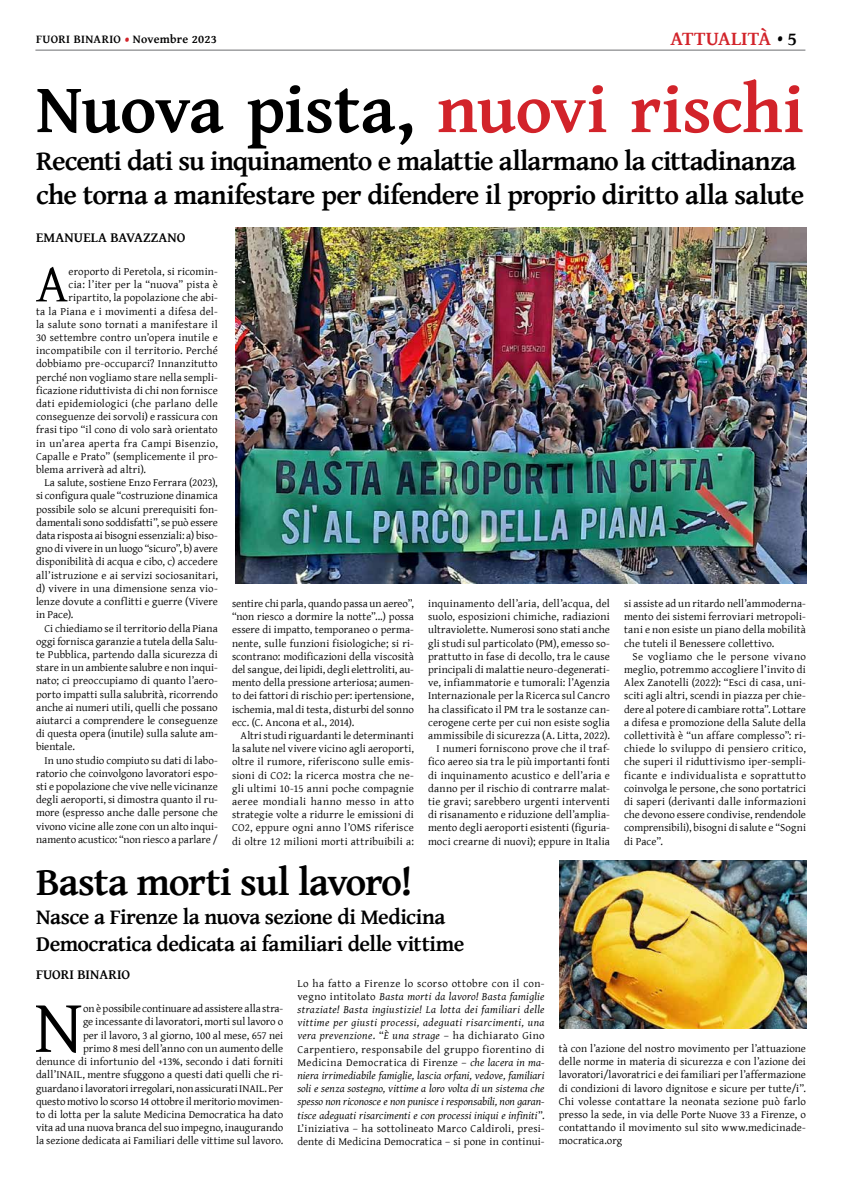
<style>
.page{position:relative;width:842px;height:1191px;background:#fff}
.page>*{position:absolute;margin:0;border:0;box-sizing:border-box;transform-origin:0 0}
.t1{font:75.4px "Gentium Basic";color:#000}
.t2{font:700 70px "Gentium Basic";letter-spacing:-.01em;color:#000}
.t3{font:53.9px "Gentium Basic";color:#000}
.t4{font:700 40px "Gentium Basic";letter-spacing:-.03em;color:#000}
.t5{font:700 28px/33.6px "Gentium Basic";letter-spacing:-.03em;color:#000}
.t6{font:700 22px/26.4px "Gentium Basic";letter-spacing:-.025em;color:#000}
.t7{font:700 20px "Gentium Basic";letter-spacing:.005em;color:#d2232a}
.t8{font:700 14px "Gentium Basic";letter-spacing:.005em;color:#000}
.t9{font:700 12px "Gentium Basic";letter-spacing:.02em;color:#000}
.t10{font:11px/13.2px "Gentium Basic";letter-spacing:.005em;color:#000;text-align:justify}
.t11{font:italic 11px/13.2px "Gentium Basic";letter-spacing:.005em;color:#000;text-align:justify}
.t12{font:11px "Gentium Basic";letter-spacing:.025em;color:#000}
.t13{font:11px "Gentium Basic";letter-spacing:-.015em;color:#000}
.t14{font:11px "Gentium Basic";letter-spacing:.03em;color:#000}
.s1{font-size:17px;color:#d2232a}
.s2{font-weight:400;color:#000}
.s3{font-size:19px;color:#000}
.s4{color:#d2232a}
.s5{font-style:normal}
</style>
<div class="page">
<hr style="left:35px;top:50px;width:770px;height:1px;background:#6d6e71">
<img style="left:236px;top:228px;width:570px;height:355px">
<img style="left:559px;top:860px;width:247px;height:168px">
<p class="t9" style="left:36px;top:30px;width:182px">FUORI BINARIO <span class="s1">•</span> Novembre 2023</p>
<h3 class="t7" style="left:671px;top:23px;width:128px">ATTUALITÀ <span class="s2">•</span> <span class="s3">5</span></h3>
<h2 class="t2" style="left:36px;top:57px;width:770px">Nuova pista, <span class="s4">nuovi rischi</span></h2>
<h3 class="t5" style="left:36px;top:143px;width:769px">Recenti dati su inquinamento e malattie allarmano la cittadinanza che torna a manifestare per difendere il proprio diritto alla salute</h3>
<p class="t8" style="left:36px;top:227px;width:151px">EMANUELA BAVAZZANO</p>
<h3 class="t3" style="left:36px;top:244px;width:34px">A</h3>
<p class="t10" style="left:69px;top:264px;width:151px">eroporto di Peretola, si ricomin-</p>
<p class="t10" style="left:69px;top:278px;width:151px">cia: l’iter per la “nuova” pista è</p>
<p class="t10" style="left:69px;top:291px;width:151px">ripartito, la popolazione che abi-</p>
<p class="t12" style="left:36px;top:303px;width:183px">ta la Piana e i movimenti a difesa del-</p>
<p class="t12" style="left:36px;top:316px;width:183px">la salute sono tornati a manifestare il</p>
<p class="t10" style="left:36px;top:330px;width:183px">30 settembre contro un’opera inutile e</p>
<p class="t10" style="left:36px;top:344px;width:183px">incompatibile con il territorio. Perché</p>
<p class="t10" style="left:36px;top:357px;width:183px">dobbiamo pre-occuparci? Innanzitutto</p>
<p class="t10" style="left:36px;top:370px;width:183px">perché non vogliamo stare nella sempli-</p>
<p class="t10" style="left:36px;top:383px;width:183px">ficazione riduttivista di chi non fornisce</p>
<p class="t10" style="left:36px;top:396px;width:183px">dati epidemiologici (che parlano delle</p>
<p class="t10" style="left:36px;top:410px;width:183px">conseguenze dei sorvoli) e rassicura con</p>
<p class="t10" style="left:36px;top:423px;width:183px">frasi tipo “il cono di volo sarà orientato</p>
<p class="t14" style="left:36px;top:435px;width:183px">in un’area aperta fra Campi Bisenzio,</p>
<p class="t10" style="left:36px;top:449px;width:183px">Capalle e Prato” (semplicemente il pro-</p>
<p class="t10" style="left:36px;top:462px;width:112px">blema arriverà ad altri).</p>
<p class="t10" style="left:45px;top:476px;width:175px">La salute, sostiene Enzo Ferrara (2023),</p>
<p class="t10" style="left:36px;top:489px;width:183px">si configura quale “costruzione dinamica</p>
<p class="t10" style="left:36px;top:502px;width:183px">possibile solo se alcuni prerequisiti fon-</p>
<p class="t10" style="left:36px;top:515px;width:183px">damentali sono soddisfatti”, se può essere</p>
<p class="t10" style="left:36px;top:528px;width:183px">data risposta ai bisogni essenziali: a) biso-</p>
<p class="t13" style="left:36px;top:540px;width:183px">gno di vivere in un luogo “sicuro”, b) avere</p>
<p class="t10" style="left:36px;top:555px;width:183px">disponibilità di acqua e cibo, c) accedere</p>
<p class="t10" style="left:36px;top:568px;width:183px">all’istruzione e ai servizi sociosanitari,</p>
<p class="t10" style="left:36px;top:581px;width:183px">d) vivere in una dimensione senza vio-</p>
<p class="t10" style="left:36px;top:594px;width:183px">lenze dovute a conflitti e guerre (Vivere</p>
<p class="t10" style="left:36px;top:608px;width:39px">in Pace).</p>
<p class="t10" style="left:45px;top:621px;width:175px">Ci chiediamo se il territorio della Piana</p>
<p class="t10" style="left:36px;top:634px;width:183px">oggi fornisca garanzie a tutela della Salu-</p>
<p class="t10" style="left:36px;top:647px;width:183px">te Pubblica, partendo dalla sicurezza di</p>
<p class="t10" style="left:36px;top:660px;width:183px">stare in un ambiente salubre e non inqui-</p>
<p class="t10" style="left:36px;top:674px;width:183px">nato; ci preoccupiamo di quanto l’aero-</p>
<p class="t10" style="left:36px;top:687px;width:183px">porto impatti sulla salubrità, ricorrendo</p>
<p class="t10" style="left:36px;top:700px;width:183px">anche ai numeri utili, quelli che possano</p>
<p class="t10" style="left:36px;top:713px;width:183px">aiutarci a comprendere le conseguenze</p>
<p class="t10" style="left:36px;top:726px;width:183px">di questa opera (inutile) sulla salute am-</p>
<p class="t10" style="left:36px;top:740px;width:41px">bientale.</p>
<p class="t10" style="left:45px;top:753px;width:175px">In uno studio compiuto su dati di labo-</p>
<p class="t10" style="left:36px;top:766px;width:183px">ratorio che coinvolgono lavoratori espo-</p>
<p class="t10" style="left:36px;top:779px;width:183px">sti e popolazione che vive nelle vicinanze</p>
<p class="t10" style="left:36px;top:792px;width:183px">degli aeroporti, si dimostra quanto il ru-</p>
<p class="t10" style="left:36px;top:806px;width:183px">more (espresso anche dalle persone che</p>
<p class="t10" style="left:36px;top:819px;width:183px">vivono vicine alle zone con un alto inqui-</p>
<p class="t10" style="left:36px;top:832px;width:183px">namento acustico: “non riesco a parlare /</p>
<p class="t10" style="left:232px;top:596px;width:183px">sentire chi parla, quando passa un aereo”, “non riesco a dormire la notte”...) possa essere di impatto, temporaneo o perma&shy;nente, sulle funzioni fisiologiche; si ri&shy;scontrano: modificazioni della viscosità del sangue, dei lipidi, degli elettroliti, au&shy;mento della pressione arteriosa; aumen&shy;to dei fattori di rischio per: ipertensione, ischemia, mal di testa, disturbi del sonno ecc. (C. Ancona et al., 2014).</p>
<p class="t10" style="left:232px;top:728px;width:183px;text-indent:9px">Altri studi riguardanti le determinanti la salute nel vivere vicino agli aeroporti, oltre il rumore, riferiscono sulle emis&shy;sioni di CO2: la ricerca mostra che ne&shy;gli ultimi 10-15 anni poche compagnie aeree mondiali hanno messo in atto strategie volte a ridurre le emissioni di CO2, eppure ogni anno l’OMS riferisce di oltre 12 milioni morti attribuibili a:</p>
<p class="t10" style="left:428px;top:596px;width:183px;text-align:right">inquinamento dell’aria, dell’acqua, del suolo, esposizioni chimiche, radiazioni ultraviolette. Numerosi sono stati anche gli studi sul particolato (PM), emesso so&shy;prattutto in fase di decollo, tra le cause principali di malattie neuro-degenerati&shy;ve, infiammatorie e tumorali: l’Agenzia Internazionale per la Ricerca sul Cancro ha classificato il PM tra le sostanze can&shy;cerogene certe per cui non esiste soglia ammissibile di sicurezza (A. Litta, 2022).<br>I numeri forniscono prove che il traf&shy;fico aereo sia tra le più importanti fonti di inquinamento acustico e dell’aria e danno per il rischio di contrarre malat&shy;tie gravi; sarebbero urgenti interventi di risanamento e riduzione dell’amplia&shy;mento degli aeroporti esistenti (figuria&shy;moci crearne di nuovi); eppure in Italia</p>
<p class="t10" style="left:624px;top:596px;width:183px">si assiste ad un ritardo nell’ammoderna&shy;mento dei sistemi ferroviari metropoli&shy;tani e non esiste un piano della mobilità che tuteli il Benessere collettivo.</p>
<p class="t10" style="left:624px;top:649px;width:183px;text-indent:9px">Se vogliamo che le persone vivano meglio, potremmo accogliere l’invito di Alex Zanotelli (2022): “Esci di casa, uni&shy;sciti agli altri, scendi in piazza per chie&shy;dere al potere di cambiare rotta”. Lottare a difesa e promozione della Salute della collettività è “un affare complesso”: ri&shy;chiede lo sviluppo di pensiero critico, che superi il riduttivismo iper-sempli&shy;ficante e individualista e soprattutto coinvolga le persone, che sono portatrici di saperi (derivanti dalle informazioni che devono essere condivise, rendendole comprensibili), bisogni di salute e “Sogni di Pace”.</p>
<h3 class="t4" style="left:36px;top:852px;width:378px">Basta morti sul lavoro!</h3>
<h3 class="t6" style="left:36px;top:903px;width:430px">Nasce a Firenze la nuova sezione di Medicina<br>Democratica dedicata ai familiari delle vittime</h3>
<p class="t11" style="left:297px;top:976px;width:249px"><span class="s5">Lo ha fatto a Firenze lo scorso ottobre con il con&shy;vegno intitolato</span> Basta morti da lavoro! Basta famiglie straziate! Basta ingiustizie! La lotta dei familiari delle vittime per giusti processi, adeguati risarcimenti, una vera prevenzione<span class="s5">. “</span>È una strage <span class="s5">– ha dichiarato Gino Carpentiero, responsabile del gruppo fiorentino di Medicina Democratica di Firenze –</span> che lacera in ma&shy;niera irrimediabile famiglie, lascia orfani, vedove, familiari soli e senza sostegno, vittime a loro volta di un sistema che spesso non riconosce e non punisce i responsabili, non garan&shy;tisce adeguati risarcimenti e con processi iniqui e infiniti<span class="s5">”.<br>L’iniziativa – ha sottolineato Marco Caldiroli, presi&shy;dente di Medicina Democratica – si pone in continui-</span></p>
<p class="t8" style="left:36px;top:964px;width:96px">FUORI BINARIO</p>
<h1 class="t1" style="left:34px;top:972px;width:50px">N</h1>
<p class="t10" style="left:36px;top:1001px;width:249px;text-align:right">on è possibile continuare ad assistere alla stra-<br>ge incessante di lavoratori, morti sul lavoro o<br>per il lavoro, 3 al giorno, 100 al mese, 657 nei<br>primo 8 mesi dell’anno con un aumento delle<br>denunce di infortunio del +13%, secondo i dati forniti dall’INAIL, mentre sfuggono a questi dati quelli che ri&shy;guardano i lavoratori irregolari, non assicurati INAIL. Per questo motivo lo scorso 14 ottobre il meritorio movimen&shy;to di lotta per la salute Medicina Democratica ha dato vita ad una nuova branca del suo impegno, inaugurando la sezione dedicata ai Familiari delle vittime sul lavoro.</p>
<p class="t10" style="left:559px;top:1041px;width:249px">tà con l’azione del nostro movimento per l’attuazione delle norme in materia di sicurezza e con l’azione dei lavoratori/lavoratrici e dei familiari per l’affermazione di condizioni di lavoro dignitose e sicure per tutte/i”.<br>Chi volesse contattare la neonata sezione può farlo presso la sede, in via delle Porte Nuove 33 a Firenze, o contattando il movimento sul sito www.medicinade&shy;mocratica.org</p>
</div>
